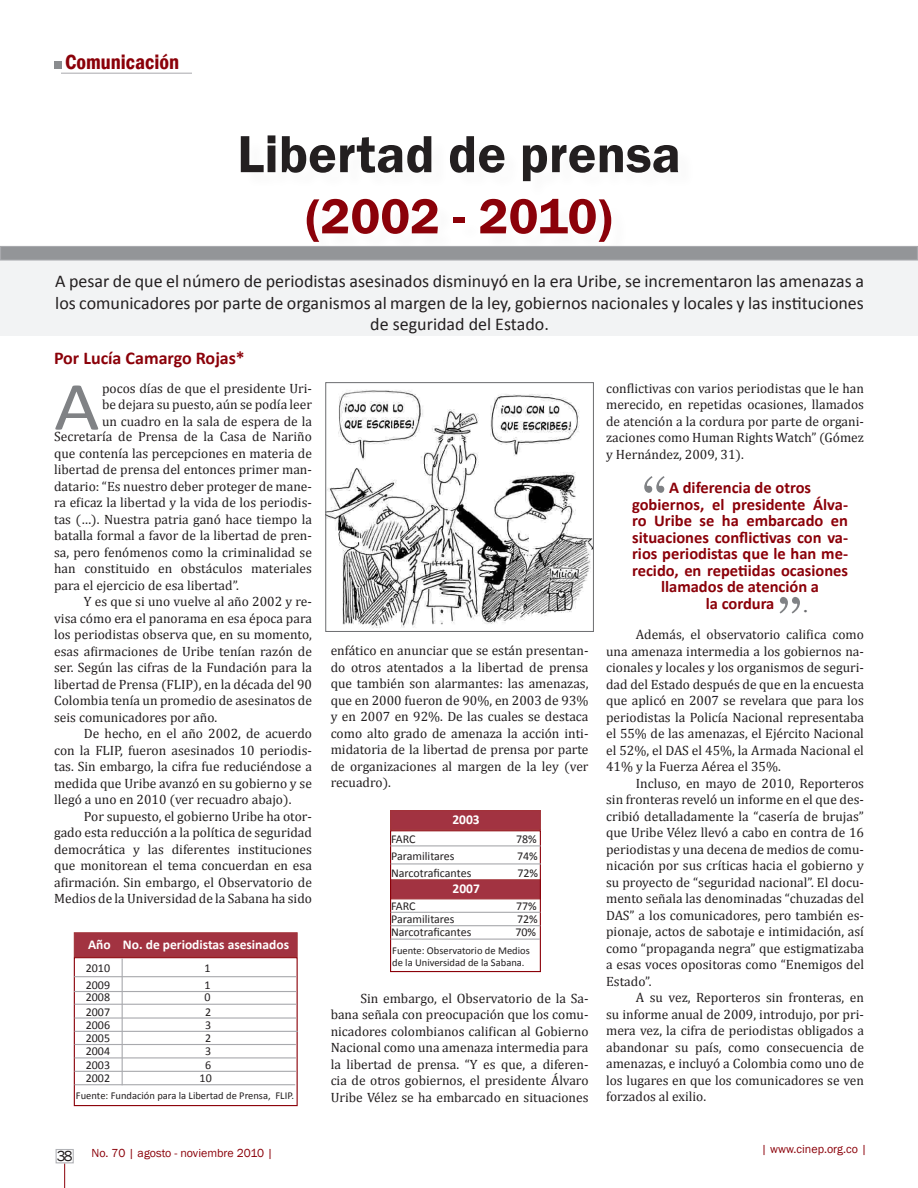
<style>
.page{position:relative;width:918px;height:1188px;background:#fff}
.page>*{position:absolute;margin:0;border:0;box-sizing:border-box;transform-origin:0 0}
.t1{font:69.3px "Calibri";color:#808285;scale:1.14 1}
.t2{font:60px "Century";color:#808285}
.t3{font:600 54px "Franklin Gothic";color:#231f20}
.t4{font:600 51px "Franklin Gothic";color:#8b0109}
.t5{font:22.5px "Century";color:#6c6d70}
.t6{font:600 condensed 21px "Franklin Gothic";color:#8b0109}
.t7{font:18px/21.6px "Calibri";color:#231f20;text-align:center}
.t8{font:700 18px "Calibri";color:#8b0109}
.t9{font:700 16.5px/16.5px "Calibri";color:#8b0109;text-align:center}
.t10{font:15px "Franklin Gothic";color:#231f20}
.t11{font:13.5px/16.5px "Cambria Math";color:#231f20;text-align:justify}
.t12{font:700 13.5px "Calibri";color:#fff}
.t13{font:12px "Calibri";color:#231f20}
.t14{font:12px "Franklin Gothic";color:#8b0109}
.t15{font:10.5px "Calibri";color:#231f20}
</style>
<div class="page">
<div style="left:54px;top:61px;width:7px;height:7px;background:#8a8c8f"></div>
<svg style="left:64px;top:1163px;width:1px;height:25px"></svg>
<div style="left:56px;top:1149px;width:18px;height:14px;border:1px solid #b2b3b7"></div>
<hr style="left:61px;top:73px;width:131px;height:1px;background:#a8a9ad">
<div style="left:0;top:261px;width:918px;height:75px;background:#f2f3f4"></div>
<div style="left:1px;top:246px;width:916px;height:14px;background:#939598"></div>
<div style="left:0;top:246px;width:918px;height:15px;border:1px solid #a8a9ad"></div>
<div style="left:74px;top:957px;width:224px;height:149px;border:1px solid #8b0109"></div>
<hr style="left:74px;top:976px;width:222px;height:1px;background:#a8a9ad">
<hr style="left:74px;top:991px;width:222px;height:1px;background:#a8a9ad">
<hr style="left:74px;top:1004px;width:223px;height:1px;background:#a8a9ad">
<hr style="left:74px;top:1017px;width:223px;height:2px;background:#a8a9ad">
<hr style="left:75px;top:1031px;width:223px;height:1px;background:#a8a9ad">
<hr style="left:74px;top:1044px;width:222px;height:1px;background:#a8a9ad">
<hr style="left:74px;top:1057px;width:222px;height:1px;background:#a8a9ad">
<hr style="left:74px;top:1071px;width:222px;height:1px;background:#a8a9ad">
<hr style="left:74px;top:1084px;width:221px;height:1px;background:#a8a9ad">
<hr style="left:122px;top:958px;width:1px;height:127px;background:#a8a9ad">
<div style="left:74px;top:932px;width:224px;height:25px;background:#a23341;border:1px solid #8b0109"></div>
<div style="left:390px;top:830px;width:151px;height:142px;border:1px solid #8b0109"></div>
<hr style="left:390px;top:845px;width:151px;height:1px;background:#a8a9ad">
<hr style="left:391px;top:863px;width:150px;height:1px;background:#a8a9ad">
<hr style="left:391px;top:912px;width:149px;height:1px;background:#a8a9ad">
<hr style="left:391px;top:925px;width:149px;height:1px;background:#a8a9ad">
<hr style="left:391px;top:939px;width:149px;height:1px;background:#a8a9ad">
<div style="left:390px;top:810px;width:151px;height:20px;background:#a23341"></div>
<div style="left:390px;top:879px;width:151px;height:20px;background:#a23341;border:1px solid #8b0109"></div>
<div style="left:328px;top:385px;width:285px;height:266px;background:#231f20;opacity:.03"></div>
<div style="left:325px;top:382px;width:269px;height:250px;border:1px solid #6c6d70"></div>
<p class="t6" style="left:65px;top:48px;width:116px">Comunicación</p>
<p class="t3" style="left:237px;top:121px;width:445px">Libertad de prensa</p>
<p class="t4" style="left:306px;top:185px;width:308px">(2002 - 2010)</p>
<p class="t7" style="left:55px;top:270px;width:810px">A pesar de que el número de periodistas asesinados disminuyó en la era Uribe, se incrementaron las amenazas a los comunicadores por parte de organismos al margen de la ley, gobiernos nacionales y locales y las instituciones de seguridad del Estado.</p>
<p class="t8" style="left:54px;top:347px;width:192px">Por Lucía Camargo Rojas*</p>
<p class="t11" style="left:102px;top:380px;width:211px">pocos días de que el presidente Uri&shy;be dejara su puesto, aún se podía leer</p>
<p class="t11" style="left:606px;top:380px;width:259px">conflictivas con varios periodistas que le han merecido, en repetidas ocasiones, llamados de atención a la cordura por parte de organi&shy;zaciones como Human Rights Watch” (Gómez y Hernández, 2009, 31).</p>
<p class="t1" style="left:54px;top:364px;width:41px">A</p>
<p class="t11" style="left:102px;top:413px;width:211px">un cuadro en la sala de espera de la</p>
<p class="t11" style="left:54px;top:428px;width:259px">Secretaría de Prensa de la Casa de Nariño que contenía las percepciones en materia de libertad de prensa del entonces primer man&shy;datario: “Es nuestro deber proteger de mane&shy;ra eficaz la libertad y la vida de los periodis&shy;tas (…). Nuestra patria ganó hace tiempo la batalla formal a favor de la libertad de pren&shy;sa, pero fenómenos como la criminalidad se han constituido en obstáculos materiales para el ejercicio de esa libertad”.</p>
<p class="t11" style="left:54px;top:593px;width:259px;text-indent:30px">Y es que si uno vuelve al año 2002 y re&shy;visa cómo era el panorama en esa época para los periodistas observa que, en su momento, esas afirmaciones de Uribe tenían razón de ser. Según las cifras de la Fundación para la libertad de Prensa (FLIP), en la década del 90<br>Colombia tenía un promedio de asesinatos de seis comunicadores por año.</p>
<p class="t11" style="left:54px;top:725px;width:259px;text-indent:30px">De hecho, en el año 2002, de acuerdo con la FLIP, fueron asesinados 10 periodis&shy;tas. Sin embargo, la cifra fue reduciéndose a medida que Uribe avanzó en su gobierno y se llegó a uno en 2010 (ver recuadro abajo).</p>
<p class="t11" style="left:54px;top:808px;width:259px;text-indent:30px">Por supuesto, el gobierno Uribe ha otor&shy;gado esta reducción a la política de seguridad democrática y las diferentes instituciones que monitorean el tema concuerdan en esa afirmación. Sin embargo, el Observatorio de Medios de la Universidad de la Sabana ha sido</p>
<p class="t2" style="left:642px;top:449px;width:25px">“</p>
<p class="t9" style="left:669px;top:479px;width:144px">A diferencia de otros</p>
<p class="t9" style="left:632px;top:495px;width:218px">gobiernos, el presidente Álva&shy;ro Uribe se ha embarcado en situaciones conflictivas con va&shy;rios periodistas que le han me&shy;recido, en repetiidas ocasiones llamados de atención a</p>
<p class="t9" style="left:706px;top:594px;width:70px">la cordura</p>
<p class="t2" style="left:779px;top:569px;width:25px">”</p>
<p class="t5" style="left:803px;top:585px;width:8px">.</p>
<p class="t11" style="left:606px;top:627px;width:259px;text-indent:30px">Además, el observatorio califica como una amenaza intermedia a los gobiernos na&shy;cionales y locales y los organismos de seguri&shy;dad del Estado después de que en la encuesta que aplicó en 2007 se revelara que para los periodistas la Policía Nacional representaba el 55% de las amenazas, el Ejército Nacional el 52%, el DAS el 45%, la Armada Nacional el 41% y la Fuerza Aérea el 35%.</p>
<p class="t11" style="left:606px;top:775px;width:259px;text-indent:30px">Incluso, en mayo de 2010, Reporteros sin fronteras reveló un informe en el que des&shy;cribió detalladamente la “casería de brujas” que Uribe Vélez llevó a cabo en contra de 16 periodistas y una decena de medios de comu&shy;nicación por sus críticas hacia el gobierno y su proyecto de “seguridad nacional”. El docu&shy;mento señala las denominadas “chuzadas del DAS” a los comunicadores, pero también es&shy;pionaje, actos de sabotaje e intimidación, así como “propaganda negra” que estigmatizaba a esas voces opositoras como “Enemigos del Estado”.</p>
<p class="t11" style="left:606px;top:990px;width:259px;text-indent:30px">A su vez, Reporteros sin fronteras, en su informe anual de 2009, introdujo, por pri&shy;mera vez, la cifra de periodistas obligados a abandonar su país, como consecuencia de amenazas, e incluyó a Colombia como uno de los lugares en que los comunicadores se ven forzados al exilio.</p>
<p class="t11" style="left:331px;top:643px;width:259px">enfático en anunciar que se están presentan&shy;do otros atentados a la libertad de prensa que también son alarmantes: las amenazas, que en 2000 fueron de 90%, en 2003 de 93% y en 2007 en 92%. De las cuales se destaca como alto grado de amenaza la acción inti&shy;midatoria de la libertad de prensa por parte de organizaciones al margen de la ley (ver recuadro).</p>
<p class="t12" style="left:452px;top:811px;width:29px">2003</p>
<p class="t13" style="left:391px;top:831px;width:26px">FARC</p>
<p class="t13" style="left:516px;top:831px;width:22px">78%</p>
<p class="t13" style="left:391px;top:865px;width:82px">Narcotraficantes</p>
<p class="t13" style="left:517px;top:865px;width:22px">72%</p>
<p class="t13" style="left:391px;top:849px;width:65px">Paramilitares</p>
<p class="t13" style="left:517px;top:849px;width:22px">74%</p>
<p class="t12" style="left:453px;top:880px;width:29px">2007</p>
<p class="t13" style="left:391px;top:898px;width:26px">FARC</p>
<p class="t13" style="left:516px;top:898px;width:22px">77%</p>
<p class="t13" style="left:391px;top:912px;width:65px">Paramilitares</p>
<p class="t13" style="left:517px;top:912px;width:22px">72%</p>
<p class="t13" style="left:391px;top:925px;width:82px">Narcotraficantes</p>
<p class="t13" style="left:515px;top:925px;width:22px">70%</p>
<p class="t15" style="left:392px;top:944px;width:139px">Fuente: Observatorio de Medios</p>
<p class="t15" style="left:392px;top:956px;width:134px">de la Universidad de la Sabana.</p>
<p class="t12" style="left:88px;top:936px;width:203px">Año No. de periodistas asesinados</p>
<p class="t13" style="left:86px;top:961px;width:26px">2010</p>
<p class="t13" style="left:205px;top:961px;width:8px">1</p>
<p class="t13" style="left:86px;top:990px;width:26px">2008</p>
<p class="t13" style="left:205px;top:990px;width:8px">0</p>
<p class="t13" style="left:86px;top:977px;width:26px">2009</p>
<p class="t13" style="left:205px;top:977px;width:8px">1</p>
<p class="t13" style="left:86px;top:1004px;width:26px">2007</p>
<p class="t13" style="left:205px;top:1004px;width:8px">2</p>
<p class="t13" style="left:86px;top:1018px;width:26px">2006</p>
<p class="t13" style="left:205px;top:1018px;width:8px">3</p>
<p class="t13" style="left:86px;top:1030px;width:26px">2005</p>
<p class="t13" style="left:205px;top:1030px;width:8px">2</p>
<p class="t13" style="left:86px;top:1044px;width:26px">2004</p>
<p class="t13" style="left:205px;top:1044px;width:8px">3</p>
<p class="t13" style="left:86px;top:1057px;width:26px">2003</p>
<p class="t13" style="left:205px;top:1057px;width:8px">6</p>
<p class="t13" style="left:86px;top:1071px;width:26px">2002</p>
<p class="t13" style="left:200px;top:1071px;width:14px">10</p>
<p class="t15" style="left:76px;top:1089px;width:220px">Fuente: Fundación para la Libertad de Prensa, FLIP.</p>
<p class="t11" style="left:331px;top:990px;width:259px;text-indent:30px">Sin embargo, el Observatorio de la Sa&shy;bana señala con preocupación que los comu&shy;nicadores colombianos califican al Gobierno Nacional como una amenaza intermedia para la libertad de prensa. “Y es que, a diferen&shy;cia de otros gobiernos, el presidente Álvaro Uribe Vélez se ha embarcado en situaciones</p>
<p class="t10" style="left:57px;top:1146px;width:17px">38</p>
<p class="t14" style="left:91px;top:1146px;width:183px">No. 70 | agosto - noviembre 2010 |</p>
<p class="t14" style="left:761px;top:1142px;width:107px">| www.cinep.org.co |</p>
</div>
